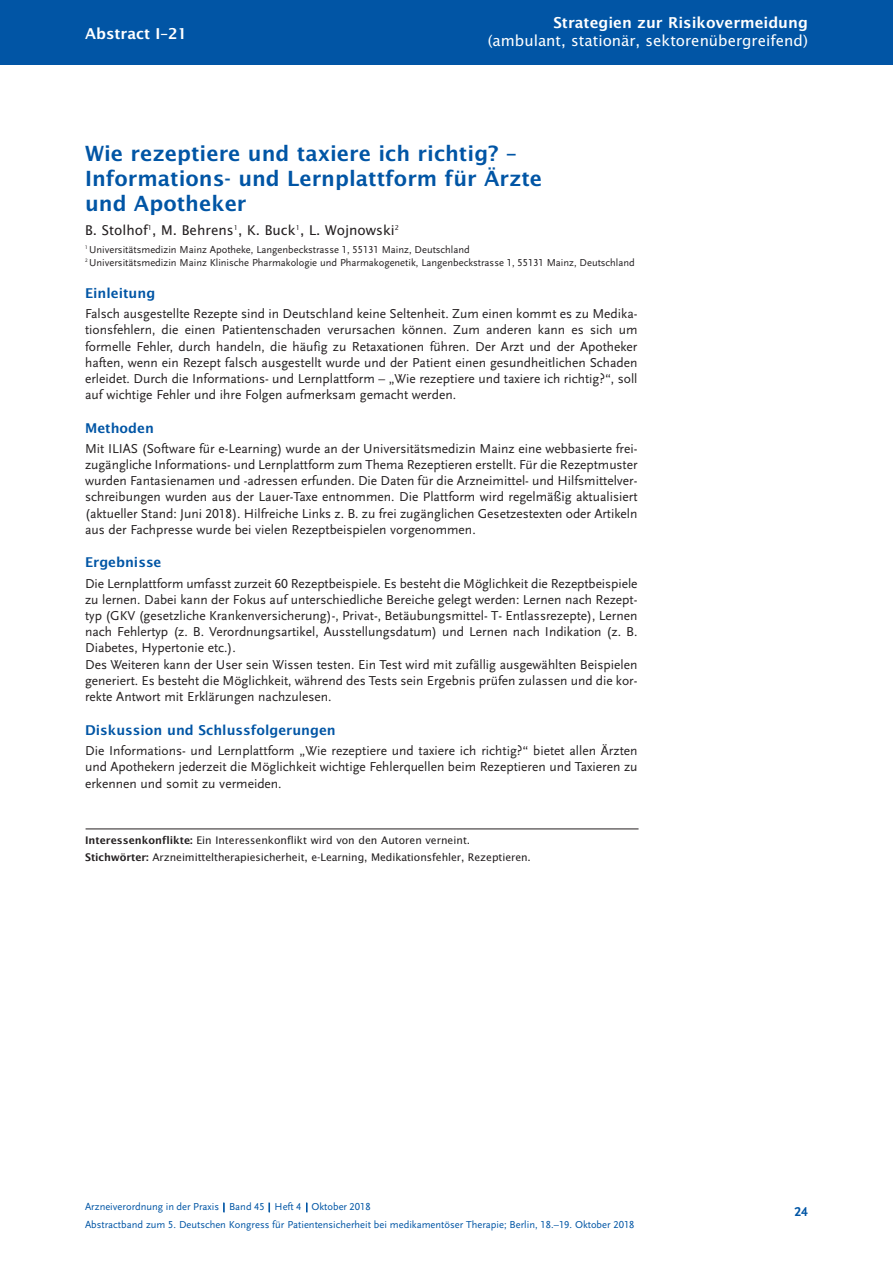
<style>
.page{position:relative;width:893px;height:1263px;background:#fff}
.page>*{position:absolute;margin:0;border:0;box-sizing:border-box;transform-origin:0 0}
.t1{font:600 21px/25.2px "Lucida Sans";color:#0155a5}
.t2{font:600 15px "Lucida Sans";color:#fff}
.t3{font:15px "Lucida Sans";color:#fff}
.t4{font:13.5px/16.2px "Scala Sans LF";color:#231f20;text-align:justify}
.t5{font:600 13.5px "Lucida Sans";color:#0155a5}
.t6{font:13.5px "Lucida Sans";color:#231f20}
.t7{font:700 13.5px "Scala Sans LF";color:#0155a5}
.t8{font:10.5px/13px "Scala Sans LF";color:#231f20}
.t9{font:10.5px "Scala Sans LF";color:#0155a5}
.t10{font:10.5px/16.8px "Lucida Sans";letter-spacing:-.005em;color:#231f20}
.s1{font-weight:600}
</style>
<div class="page">
<div style="left:0;top:0;width:893px;height:64px;background:#0155a5"></div>
<svg style="left:306px;top:1202px;width:2px;height:10px"></svg>
<svg style="left:223px;top:1202px;width:2px;height:10px"></svg>
<hr style="left:86px;top:829px;width:553px;height:1px;background:#231f20">
<p class="t2" style="left:85px;top:25px;width:104px">Abstract I–21</p>
<p class="t2" style="left:553px;top:14px;width:256px">Strategien zur Risikovermeidung</p>
<p class="t3" style="left:488px;top:32px;width:322px">(ambulant, stationär, sektorenübergreifend)</p>
<h1 class="t1" style="left:85px;top:141px;width:459px">Wie rezeptiere und taxiere ich richtig? –<br>Informations- und Lernplattform für Ärzte und Apotheker</h1>
<p class="t6" style="left:85px;top:222px;width:316px">B. Stolhof<sup>1</sup>, M. Behrens<sup>1</sup>, K. Buck<sup>1</sup>, L. Wojnowski<sup>2</sup></p>
<p class="t8" style="left:85px;top:243px;width:551px"><sup>1</sup> Universitätsmedizin Mainz Apotheke, Langenbeckstrasse 1, 55131 Mainz, Deutschland<br><sup>2</sup> Universitätsmedizin Mainz Klinische Pharmakologie und Pharmakogenetik, Langenbeckstrasse 1, 55131 Mainz, Deutschland</p>
<p class="t5" style="left:85px;top:285px;width:72px">Einleitung</p>
<p class="t4" style="left:85px;top:306px;width:554px">Falsch ausgestellte Rezepte sind in Deutschland keine Seltenheit. Zum einen kommt es zu Medika&shy;tionsfehlern, die einen Patientenschaden verursachen können. Zum anderen kann es sich um formelle Fehler, durch handeln, die häufig zu Retaxationen führen. Der Arzt und der Apotheker haften, wenn ein Rezept falsch ausgestellt wurde und der Patient einen gesundheitlichen Schaden erleidet. Durch die Informations- und Lernplattform – „Wie rezeptiere und taxiere ich richtig?“, soll auf wichtige Fehler und ihre Folgen aufmerksam gemacht werden.</p>
<p class="t5" style="left:85px;top:420px;width:70px">Methoden</p>
<p class="t4" style="left:85px;top:441px;width:554px">Mit ILIAS (Software für e-Learning) wurde an der Universitätsmedizin Mainz eine webbasierte frei&shy;zugängliche Informations- und Lernplattform zum Thema Rezeptieren erstellt. Für die Rezeptmuster wurden Fantasienamen und -adressen erfunden. Die Daten für die Arzneimittel- und Hilfsmittelver&shy;schreibungen wurden aus der Lauer-Taxe entnommen. Die Plattform wird regelmäßig aktualisiert (aktueller Stand: Juni 2018). Hilfreiche Links z. B. zu frei zugänglichen Gesetzestexten oder Artikeln aus der Fachpresse wurde bei vielen Rezeptbeispielen vorgenommen.</p>
<p class="t5" style="left:85px;top:555px;width:78px">Ergebnisse</p>
<p class="t4" style="left:85px;top:575px;width:554px;text-align:left">Die Lernplattform umfasst zurzeit 60 Rezeptbeispiele. Es besteht die Möglichkeit die Rezeptbeispiele zu lernen. Dabei kann der Fokus auf unterschiedliche Bereiche gelegt werden: Lernen nach Rezept&shy;typ (GKV (gesetzliche Krankenversicherung)-, Privat-, Betäubungsmittel- T- Entlassrezepte), Lernen nach Fehlertyp (z. B. Verordnungsartikel, Ausstellungsdatum) und Lernen nach Indikation (z. B.<br>Diabetes, Hypertonie etc.).<br>Des Weiteren kann der User sein Wissen testen. Ein Test wird mit zufällig ausgewählten Beispielen generiert. Es besteht die Möglichkeit, während des Tests sein Ergebnis prüfen zulassen und die kor&shy;rekte Antwort mit Erklärungen nachzulesen.</p>
<p class="t5" style="left:85px;top:722px;width:252px">Diskussion und Schlussfolgerungen</p>
<p class="t4" style="left:85px;top:743px;width:554px">Die Informations- und Lernplattform „Wie rezeptiere und taxiere ich richtig?“ bietet allen Ärzten und Apothekern jederzeit die Möglichkeit wichtige Fehlerquellen beim Rezeptieren und Taxieren zu erkennen und somit zu vermeiden.</p>
<p class="t10" style="left:85px;top:832px;width:447px"><span class="s1">Interessenkonflikte:</span> Ein Interessenkonflikt wird von den Autoren verneint.<br><span class="s1">Stichwörter:</span> Arzneimitteltherapiesicherheit, e-Learning, Medikationsfehler, Rezeptieren.</p>
<p class="t9" style="left:85px;top:1201px;width:287px">Arzneiverordnung in der Praxis Band 45 Heft 4 Oktober 2018</p>
<p class="t7" style="left:794px;top:1204px;width:15px">24</p>
<p class="t9" style="left:85px;top:1219px;width:551px">Abstractband zum 5. Deutschen Kongress für Patientensicherheit bei medikamentöser Therapie; Berlin, 18.–19. Oktober 2018</p>
</div>
